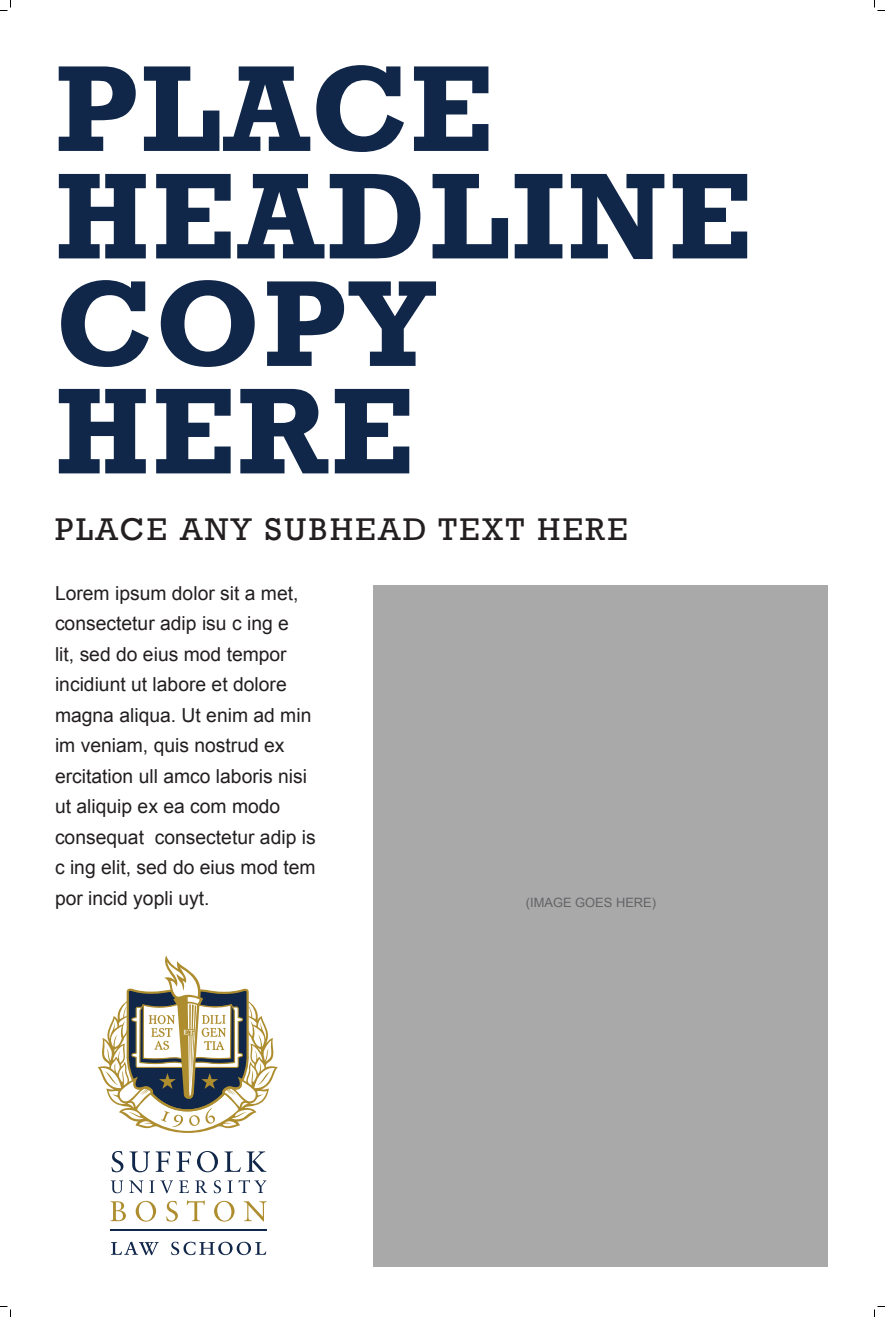
<style>
.page{position:relative;width:885px;height:1317px;background:#fff}
.page>*{position:absolute;margin:0;border:0;box-sizing:border-box;transform-origin:0 0}
.t1{font:700 124.4px/107.5px "Rockwell";letter-spacing:.02em;color:#11274a}
.t2{font:32.15px "Rockwell";letter-spacing:.08em;color:#231f20}
.t3{font:19.3px/30.5px "Arial";color:#231f20}
.t4{font:12.85px "Arial";color:#636366}
</style>
<div class="page">
<div style="left:373px;top:586px;width:454px;height:681px;background:#a9a9aa"></div>
<svg style="left:98px;top:955px;width:180px;height:178px"></svg>
<svg style="left:112px;top:1151px;width:11px;height:21px"></svg>
<svg style="left:130px;top:1151px;width:20px;height:21px"></svg>
<svg style="left:156px;top:1151px;width:14px;height:21px"></svg>
<svg style="left:176px;top:1151px;width:15px;height:21px"></svg>
<svg style="left:197px;top:1151px;width:21px;height:21px"></svg>
<svg style="left:225px;top:1151px;width:16px;height:21px"></svg>
<svg style="left:247px;top:1151px;width:19px;height:21px"></svg>
<svg style="left:111px;top:1180px;width:12px;height:13px"></svg>
<svg style="left:129px;top:1180px;width:14px;height:13px"></svg>
<svg style="left:149px;top:1180px;width:5px;height:13px"></svg>
<svg style="left:160px;top:1180px;width:13px;height:13px"></svg>
<svg style="left:179px;top:1180px;width:10px;height:13px"></svg>
<svg style="left:195px;top:1180px;width:12px;height:13px"></svg>
<svg style="left:214px;top:1180px;width:7px;height:13px"></svg>
<svg style="left:228px;top:1180px;width:5px;height:13px"></svg>
<svg style="left:239px;top:1180px;width:27px;height:13px"></svg>
<svg style="left:110px;top:1201px;width:16px;height:20px"></svg>
<svg style="left:136px;top:1201px;width:20px;height:21px"></svg>
<svg style="left:166px;top:1201px;width:12px;height:21px"></svg>
<svg style="left:187px;top:1200px;width:18px;height:21px"></svg>
<svg style="left:214px;top:1201px;width:21px;height:21px"></svg>
<svg style="left:244px;top:1201px;width:23px;height:20px"></svg>
<svg style="left:111px;top:1242px;width:48px;height:13px"></svg>
<svg style="left:171px;top:1242px;width:95px;height:13px"></svg>
<hr style="left:110px;top:1230px;width:157px;height:1px;background:#11274a">
<svg style="left:0;top:0;width:11px;height:11px"></svg>
<svg style="left:0;top:1306px;width:11px;height:11px"></svg>
<svg style="left:874px;top:0;width:11px;height:11px"></svg>
<svg style="left:874px;top:1306px;width:11px;height:11px"></svg>
<h1 class="t1" style="left:55px;top:56px;width:698px">PLACE<br>HEADLINE<br>COPY<br>HERE</h1>
<h2 class="t2" style="left:55px;top:510px;width:574px">PLACE ANY SUBHEAD TEXT HERE</h2>
<p class="t3" style="left:55px;top:578px;width:262px">Lorem ipsum dolor sit a met, consectetur adip isu c ing e<br>lit, sed do eius mod tempor incidiunt ut labore et dolore magna aliqua. Ut enim ad min im veniam, quis nostrud ex ercitation ull amco laboris nisi ut aliquip ex ea com modo consequat consectetur adip is c ing elit, sed do eius mod tem por incid yopli uyt.</p>
<p class="t4" style="left:526px;top:894px;width:132px">(IMAGE GOES HERE)</p>
</div>
